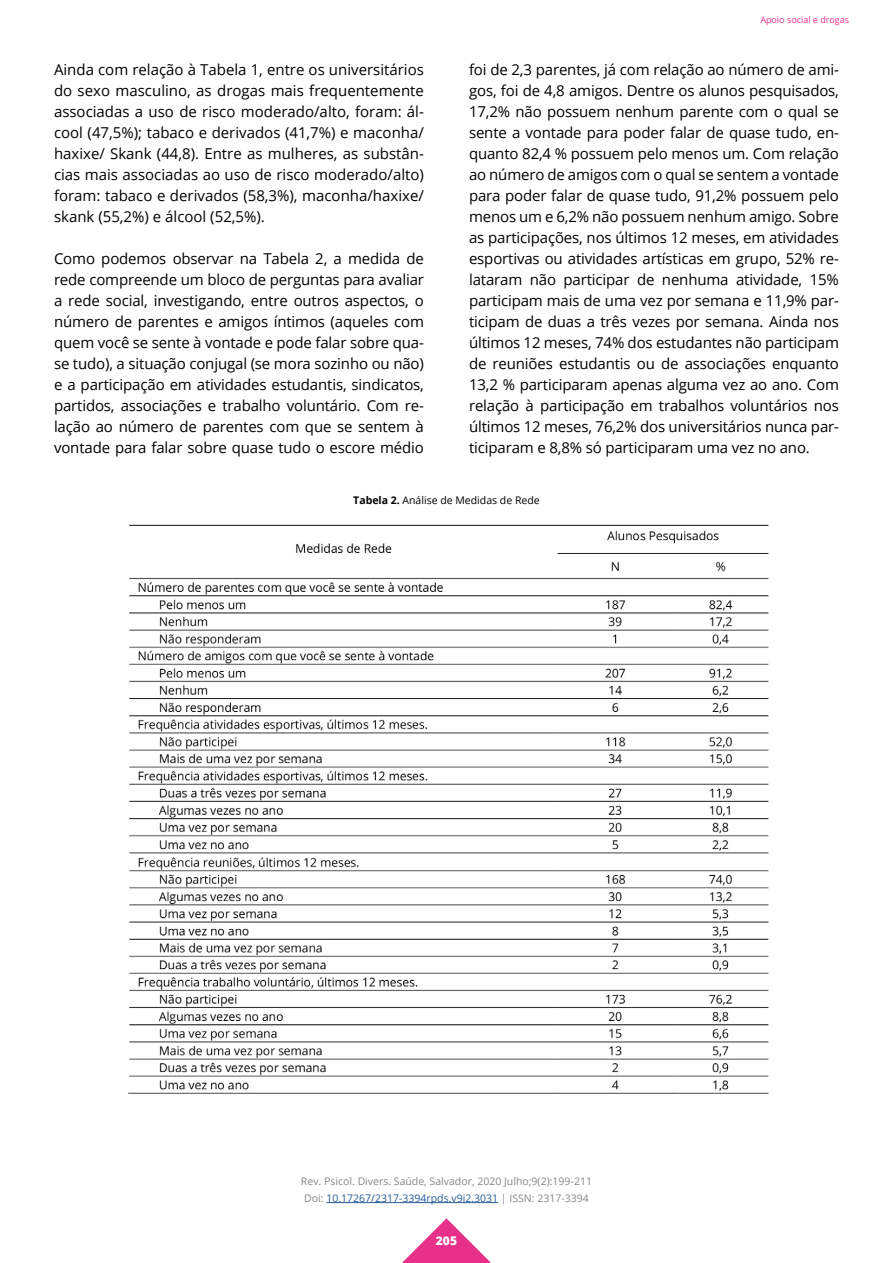
<style>
.page{position:relative;width:893px;height:1263px;background:#fff}
.page>*{position:absolute;margin:0;border:0;box-sizing:border-box;transform-origin:0 0}
.t1{font:15px/21px "Open Sans";letter-spacing:-.01em;color:#000;text-align:justify}
.t2{font:800 12px "Open Sans";color:#fff}
.t3{font:10.5px/16.5px "Open Sans";color:#878787;text-align:center}
.t4{font:10.5px "Open Sans";color:#000}
.t5{font:9px "Open Sans";color:#e8308a}
.s1{font-weight:700}
.s2{color:#265b9b}
</style>
<div class="page">
<svg style="left:402px;top:1218px;width:89px;height:45px"></svg>
<hr style="left:326px;top:1202px;width:172px;height:1px;background:#265b9b">
<img style="left:128px;top:524px;width:641px;height:570px">
<p class="t5" style="left:760px;top:13px;width:90px">Apoio social e drogas</p>
<p class="t1" style="left:469px;top:59px;width:371px">foi de 2,3 parentes, já com relação ao número de ami&shy;gos, foi de 4,8 amigos. Dentre os alunos pesquisados, 17,2% não possuem nenhum parente com o qual se sente a vontade para poder falar de quase tudo, en&shy;quanto 82,4 % possuem pelo menos um. Com relação ao número de amigos com o qual se sentem a vontade para poder falar de quase tudo, 91,2% possuem pelo menos um e 6,2% não possuem nenhum amigo. Sobre as participações, nos últimos 12 meses, em atividades esportivas ou atividades artísticas em grupo, 52% re&shy;lataram não participar de nenhuma atividade, 15% participam mais de uma vez por semana e 11,9% par&shy;ticipam de duas a três vezes por semana. Ainda nos últimos 12 meses, 74% dos estudantes não participam de reuniões estudantis ou de associações enquanto 13,2 % participaram apenas alguma vez ao ano. Com relação à participação em trabalhos voluntários nos últimos 12 meses, 76,2% dos universitários nunca par&shy;ticiparam e 8,8% só participaram uma vez no ano.</p>
<p class="t4" style="left:353px;top:493px;width:188px"><span class="s1">Tabela 2.</span> Análise de Medidas de Rede</p>
<p class="t1" style="left:54px;top:59px;width:371px">Ainda com relação à Tabela 1, entre os universitários do sexo masculino, as drogas mais frequentemente associadas a uso de risco moderado/alto, foram: ál&shy;cool (47,5%); tabaco e derivados (41,7%) e maconha/ haxixe/ Skank (44,8). Entre as mulheres, as substân&shy;cias mais associadas ao uso de risco moderado/alto) foram: tabaco e derivados (58,3%), maconha/haxixe/ skank (55,2%) e álcool (52,5%).</p>
<p class="t1" style="left:54px;top:248px;width:371px">Como podemos observar na Tabela 2, a medida de rede compreende um bloco de perguntas para avaliar a rede social, investigando, entre outros aspectos, o número de parentes e amigos íntimos (aqueles com quem você se sente à vontade e pode falar sobre qua&shy;se tudo), a situação conjugal (se mora sozinho ou não) e a participação em atividades estudantis, sindicatos, partidos, associações e trabalho voluntário. Com re&shy;lação ao número de parentes com que se sentem à vontade para falar sobre quase tudo o escore médio</p>
<p class="t3" style="left:301px;top:1173px;width:293px">Rev. Psicol. Divers. Saúde, Salvador, 2020 Julho;9(2):199-211<br>Doi: <span class="s2">10.17267/2317-3394rpds.v9i2.3031</span> | ISSN: 2317-3394</p>
<p class="t2" style="left:436px;top:1232px;width:23px">205</p>
</div>
